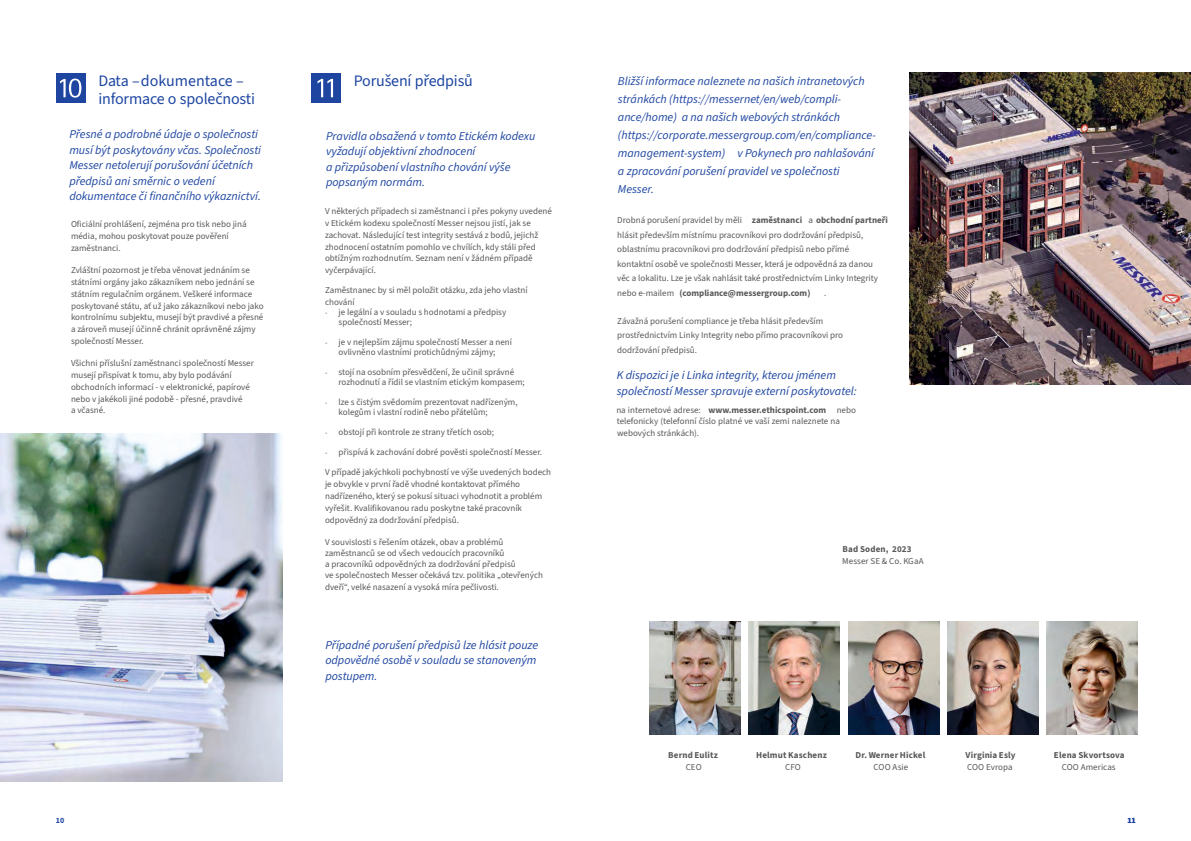
<style>
.page{position:relative;width:1191px;height:841px;background:#fff}
.page>*{position:absolute;margin:0;border:0;box-sizing:border-box;transform-origin:0 0}
.t1{font:16px/18px "Source Sans 3";letter-spacing:-.01em;color:#1e46a1}
.t2{font:italic 12px/15.6px "Source Sans 3";color:#1e46a1}
.t3{font:9px/11.9px "Source Sans 3";color:#58595b}
.t4{font:700 9px "Source Sans 3";letter-spacing:.02em;color:#595857}
.t5{font:9px "Source Sans 3";color:#595857}
.t6{font:700 8px "Source Sans 3";color:#1e46a1}
.t7{font:700 8px "Source Sans 3";color:#2045a1}
.s1{font-size:7.7px}
.s2{font-weight:700}
</style>
<div class="page">
<div style="left:56px;top:73px;width:30px;height:30px;background:#1e46a1"></div>
<svg style="left:60px;top:79px;width:21px;height:19px"></svg>
<div style="left:311px;top:73px;width:30px;height:30px;background:#1e46a1"></div>
<svg style="left:317px;top:79px;width:16px;height:18px"></svg>
<img style="left:0;top:433px;width:283px;height:348px">
<img style="left:909px;top:73px;width:281px;height:312px">
<img style="left:649px;top:621px;width:91px;height:114px">
<img style="left:748px;top:621px;width:91px;height:114px">
<img style="left:947px;top:621px;width:90px;height:114px">
<img style="left:848px;top:621px;width:90px;height:114px">
<img style="left:1046px;top:621px;width:91px;height:114px">
<h1 class="t1" style="left:98px;top:72px;width:158px">Data – dokumentace – informace o společnosti</h1>
<h1 class="t1" style="left:353px;top:72px;width:121px">Porušení předpisů</h1>
<h2 class="t2" style="left:69px;top:127px;width:193px">Přesné a podrobné údaje o společnosti musí být poskytovány včas. Společnosti Messer netolerují porušování účetních předpisů ani směrnic o vedení dokumentace či finančního výkaznictví.</h2>
<p class="t3" style="left:71px;top:219px;width:177px">Oficiální prohlášení, zejména pro tisk nebo jiná média, mohou poskytovat pouze pověření zaměstnanci.</p>
<p class="t3" style="left:71px;top:264px;width:194px">Zvláštní pozornost je třeba věnovat jednáním se státními orgány jako zákazníkem nebo jednání se státním regulačním orgánem. Veškeré informace poskytované státu, ať už jako zákazníkovi nebo jako kontrolnímu subjektu, musejí být pravdivé a přesné a zároveň musejí účinně chránit oprávněné zájmy společností Messer.</p>
<p class="t3" style="left:71px;top:357px;width:184px">Všichni příslušní zaměstnanci společností Messer musejí přispívat k tomu, aby bylo podávání obchodních informací - v elektronické, papírové nebo v jakékoli jiné podobě - přesné, pravdivé<br>a včasné.</p>
<p class="t6" style="left:56px;top:815px;width:10px">10</p>
<h2 class="t2" style="left:326px;top:128px;width:211px">Pravidla obsažená v tomto Etickém kodexu vyžadují objektivní zhodnocení<br>a přizpůsobení vlastního chování výše popsaným normám.</h2>
<p class="t3" style="left:325px;top:205px;width:228px">V některých případech si zaměstnanci i přes pokyny uvedené v Etickém kodexu společností Messer nejsou jistí, jak se zachovat. Následující test integrity sestává z bodů, jejichž zhodnocení ostatním pomohlo ve chvílích, kdy stáli před obtížným rozhodnutím. Seznam není v žádném případě vyčerpávající.</p>
<p class="t3" style="left:325px;top:285px;width:204px">Zaměstnanec by si měl položit otázku, zda jeho vlastní chování</p>
<p class="t3" style="left:338px;top:308px;width:169px;line-height:10px;text-indent:-13px"><span class="s1">-</span> je legální a v souladu s hodnotami a předpisy společností Messer;</p>
<p class="t3" style="left:325px;top:338px;width:188px;line-height:10px;text-align:center"><span class="s1">-</span> je v nejlepším zájmu společností Messer a není ovlivněno vlastními protichůdnými zájmy;</p>
<p class="t3" style="left:338px;top:367px;width:188px;line-height:10px;text-indent:-13px"><span class="s1">-</span> stojí na osobním přesvědčení, že učinil správné rozhodnutí a řídil se vlastním etickým kompasem;</p>
<p class="t3" style="left:338px;top:397px;width:180px;line-height:10px;text-indent:-13px"><span class="s1">-</span> lze s čistým svědomím prezentovat nadřízeným, kolegům i vlastní rodině nebo přátelům;</p>
<p class="t3" style="left:325px;top:426px;width:170px"><span class="s1">-</span> obstojí při kontrole ze strany třetích osob;</p>
<p class="t3" style="left:325px;top:446px;width:218px"><span class="s1">-</span> přispívá k zachování dobré pověsti společností Messer.</p>
<p class="t3" style="left:325px;top:466px;width:227px">V případě jakýchkoli pochybností ve výše uvedených bodech je obvykle v první řadě vhodné kontaktovat přímého nadřízeného, který se pokusí situaci vyhodnotit a problém vyřešit. Kvalifikovanou radu poskytne také pracovník odpovědný za dodržování předpisů.</p>
<p class="t3" style="left:325px;top:536px;width:181px">V souvislosti s řešením otázek, obav a problémů zaměstnanců se od všech vedoucích pracovníků</p>
<p class="t3" style="left:325px;top:558px;width:219px">a pracovníků odpovědných za dodržování předpisů<br>ve společnostech Messer očekává tzv. politika „otevřených dveří“, velké nasazení a vysoká míra pečlivosti.</p>
<h2 class="t2" style="left:325px;top:637px;width:214px">Případné porušení předpisů lze hlásit pouze odpovědné osobě v souladu se stanoveným postupem.</h2>
<p class="t2" style="left:617px;top:72px;width:259px;line-height:18px">Bližší informace naleznete na našich intranetových stránkách (https://messernet/en/web/compli&shy;ance/home) a na našich webových stránkách (https://corporate.messergroup.com/en/compliance&shy;management-system) v Pokynech pro nahlašování a zpracování porušení pravidel ve společnosti Messer.</p>
<p class="t3" style="left:617px;top:213px;width:272px;line-height:14.5px">Drobná porušení pravidel by měli <span class="s2">zaměstnanci</span> a <span class="s2">obchodní partneři </span>hlásit především místnímu pracovníkovi pro dodržování předpisů, oblastnímu pracovníkovi pro dodržování předpisů nebo přímé<br>kontaktní osobě ve společnosti Messer, která je odpovědná za danou věc a lokalitu. Lze je však nahlásit také prostřednictvím Linky Integrity nebo e-mailem <span class="s2">(compliance@messergroup.com)</span></p>
<p class="t3" style="left:824px;top:287px;width:4px">.</p>
<p class="t3" style="left:617px;top:314px;width:227px;line-height:14.5px">Závažná porušení compliance je třeba hlásit především prostřednictvím Linky Integrity nebo přímo pracovníkovi pro dodržování předpisů.</p>
<h2 class="t2" style="left:616px;top:368px;width:241px">K dispozici je i Linka integrity, kterou jménem společností Messer spravuje externí poskytovatel:</h2>
<p class="t3" style="left:616px;top:404px;width:241px;line-height:11.5px">na internetové adrese: <span class="s2">www.messer.ethicspoint.com</span> nebo telefonicky (telefonní číslo platné ve vaší zemi naleznete na webových stránkách).</p>
<p class="t4" style="left:842px;top:543px;width:70px">Bad Soden, 2023</p>
<p class="t5" style="left:842px;top:555px;width:83px">Messer SE &amp; Co. KGaA</p>
<p class="t4" style="left:668px;top:749px;width:51px">Bernd Eulitz</p>
<p class="t5" style="left:685px;top:761px;width:17px">CEO</p>
<p class="t4" style="left:755px;top:749px;width:72px">Helmut Kaschenz</p>
<p class="t5" style="left:785px;top:761px;width:17px">CFO</p>
<p class="t4" style="left:855px;top:749px;width:71px">Dr. Werner Hickel</p>
<p class="t5" style="left:873px;top:761px;width:36px">COO Asie</p>
<p class="t4" style="left:965px;top:749px;width:52px">Virginia Esly</p>
<p class="t5" style="left:966px;top:761px;width:47px">COO Evropa</p>
<p class="t4" style="left:1053px;top:749px;width:72px">Elena Skvortsova</p>
<p class="t5" style="left:1061px;top:761px;width:55px">COO Americas</p>
<p class="t7" style="left:1127px;top:815px;width:10px">11</p>
</div>
